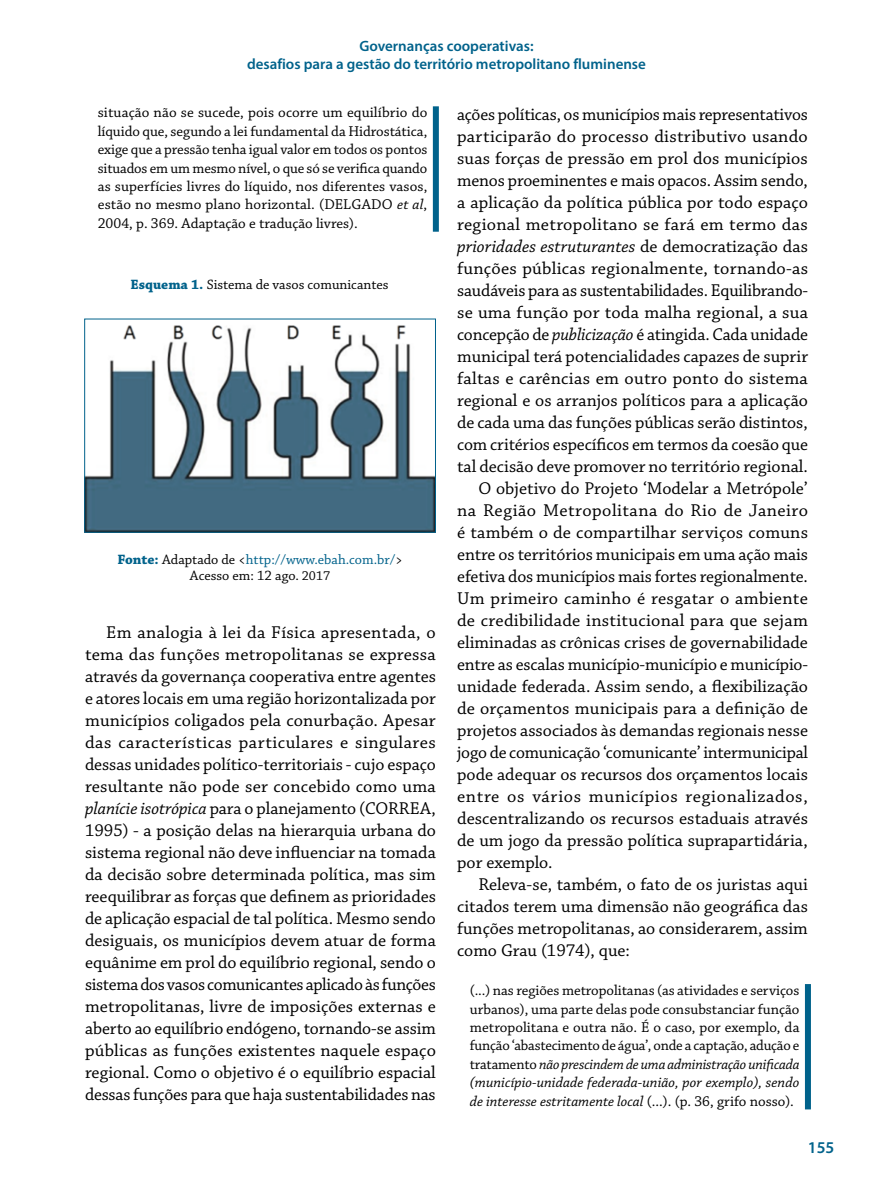
<style>
.page{position:relative;width:893px;height:1191px;background:#fff}
.page>*{position:absolute;margin:0;border:0;box-sizing:border-box;transform-origin:0 0}
.t1{font:18px/22px "Chaparral Pro";color:#000;text-align:justify}
.t2{font:italic 18px "Chaparral Pro";color:#000}
.t3{font:18px "Chaparral Pro";letter-spacing:.035em;color:#000}
.t4{font:18px "Chaparral Pro";letter-spacing:.025em;color:#000}
.t5{font:600 16.5px "Myriad Pro";color:#00628b}
.t6{font:15px/18.5px "Chaparral Pro";letter-spacing:-.005em;color:#000;text-align:justify}
.t7{font:600 15px/18px "Myriad Pro";color:#00628b;text-align:center}
.t8{font:14.25px/16.2px "Chaparral Pro";color:#000;text-align:center}
.s1{font-style:italic}
.s2{font-weight:700;color:#00628b}
.s3{color:#00628b}
.s4{font-size:13.5px}
.s5{font-style:normal}
</style>
<div class="page">
<div style="left:433px;top:106px;width:6px;height:126px;background:#00628b"></div>
<div style="left:805px;top:984px;width:6px;height:125px;background:#00628b"></div>
<img style="left:86px;top:325px;width:348px;height:205px">
<div style="left:84px;top:319px;width:352px;height:213px;border:1px solid #00628b"></div>
<p class="t7" style="left:247px;top:36px;width:400px">Governanças cooperativas:<br>desafios para a gestão do território metropolitano fluminense</p>
<p class="t6" style="left:98px;top:104px;width:331px">situação não se sucede, pois ocorre um equilíbrio do líquido que, segundo a lei fundamental da Hidrostática, exige que a pressão tenha igual valor em todos os pontos situados em um mesmo nível, o que só se verifica quando as superfícies livres do líquido, nos diferentes vasos, estão no mesmo plano horizontal. (DELGADO <span class="s1">et al</span>, 2004, p. 369. Adaptação e tradução livres).</p>
<p class="t8" style="left:131px;top:277px;width:259px"><span class="s2">Esquema 1.</span> Sistema de vasos comunicantes</p>
<p class="t8" style="left:117px;top:551px;width:287px"><span class="s2">Fonte:</span> Adaptado de &lt;<span class="s3">http://www.ebah.com.br/</span>&gt;<br>Acesso em: 12 ago. <span class="s4">2017</span></p>
<p class="t1" style="left:85px;top:622px;width:352px;text-indent:21px">Em analogia à lei da Física apresentada, o tema das funções metropolitanas se expressa através da governança cooperativa entre agentes e atores locais em uma região horizontalizada por municípios coligados pela conurbação. Apesar das características particulares e singulares dessas unidades político-territoriais - cujo espaço resultante não pode ser concebido como uma <span class="s1">planície isotrópica</span> para o planejamento (CORREA, 1995) - a posição delas na hierarquia urbana do sistema regional não deve influenciar na tomada da decisão sobre determinada política, mas sim reequilibrar as forças que definem as prioridades de aplicação espacial de tal política. Mesmo sendo desiguais, os municípios devem atuar de forma equânime em prol do equilíbrio regional, sendo o sistema dos vasos comunicantes aplicado às funções metropolitanas, livre de imposições externas e aberto ao equilíbrio endógeno, tornando-se assim públicas as funções existentes naquele espaço regional. Como o objetivo é o equilíbrio espacial dessas funções para que haja sustentabilidades nas</p>
<p class="t1" style="left:457px;top:104px;width:352px">ações políticas, os municípios mais representativos</p>
<p class="t1" style="left:457px;top:126px;width:352px">participarão do processo distributivo usando</p>
<p class="t1" style="left:457px;top:148px;width:352px">suas forças de pressão em prol dos municípios</p>
<p class="t1" style="left:457px;top:170px;width:352px">menos proeminentes e mais opacos. Assim sendo,</p>
<p class="t1" style="left:457px;top:192px;width:352px">a aplicação da política pública por todo espaço</p>
<p class="t1" style="left:457px;top:214px;width:352px">regional metropolitano se fará em termo das</p>
<p class="t2" style="left:457px;top:236px;width:352px">prioridades estruturantes <span class="s5">de democratização das</span></p>
<p class="t1" style="left:457px;top:258px;width:352px">funções públicas regionalmente, tornando-as</p>
<p class="t1" style="left:457px;top:280px;width:352px">saudáveis para as sustentabilidades. Equilibrando-</p>
<p class="t1" style="left:457px;top:302px;width:352px">se uma função por toda malha regional, a sua</p>
<p class="t1" style="left:457px;top:323px;width:352px">concepção de <span class="s1">publicização</span> é atingida. Cada unidade</p>
<p class="t1" style="left:457px;top:345px;width:352px">municipal terá potencialidades capazes de suprir</p>
<p class="t1" style="left:457px;top:367px;width:352px">faltas e carências em outro ponto do sistema</p>
<p class="t1" style="left:457px;top:389px;width:352px">regional e os arranjos políticos para a aplicação</p>
<p class="t1" style="left:457px;top:411px;width:352px">de cada uma das funções públicas serão distintos,</p>
<p class="t1" style="left:457px;top:433px;width:352px">com critérios específicos em termos da coesão que</p>
<p class="t1" style="left:457px;top:455px;width:352px">tal decisão deve promover no território regional.</p>
<p class="t1" style="left:478px;top:477px;width:331px">O objetivo do Projeto ‘Modelar a Metrópole’</p>
<p class="t4" style="left:457px;top:500px;width:352px">na Região Metropolitana do Rio de Janeiro</p>
<p class="t1" style="left:457px;top:521px;width:352px">é também o de compartilhar serviços comuns</p>
<p class="t1" style="left:457px;top:543px;width:352px">entre os territórios municipais em uma ação mais</p>
<p class="t1" style="left:457px;top:565px;width:352px">efetiva dos municípios mais fortes regionalmente.</p>
<p class="t1" style="left:457px;top:587px;width:352px">Um primeiro caminho é resgatar o ambiente</p>
<p class="t1" style="left:457px;top:609px;width:352px">de credibilidade institucional para que sejam</p>
<p class="t1" style="left:457px;top:631px;width:352px">eliminadas as crônicas crises de governabilidade</p>
<p class="t1" style="left:457px;top:653px;width:352px">entre as escalas município-município e município-</p>
<p class="t1" style="left:457px;top:675px;width:352px">unidade federada. Assim sendo, a flexibilização</p>
<p class="t1" style="left:457px;top:697px;width:352px">de orçamentos municipais para a definição de</p>
<p class="t1" style="left:457px;top:719px;width:352px">projetos associados às demandas regionais nesse</p>
<p class="t1" style="left:457px;top:741px;width:352px">jogo de comunicação ‘comunicante’ intermunicipal</p>
<p class="t1" style="left:457px;top:763px;width:352px">pode adequar os recursos dos orçamentos locais</p>
<p class="t3" style="left:457px;top:786px;width:352px">entre os vários municípios regionalizados,</p>
<p class="t1" style="left:457px;top:807px;width:352px">descentralizando os recursos estaduais através</p>
<p class="t1" style="left:457px;top:829px;width:352px">de um jogo da pressão política suprapartidária,</p>
<p class="t1" style="left:457px;top:851px;width:97px">por exemplo.</p>
<p class="t1" style="left:478px;top:873px;width:331px">Releva-se, também, o fato de os juristas aqui</p>
<p class="t1" style="left:457px;top:895px;width:352px">citados terem uma dimensão não geográfica das</p>
<p class="t1" style="left:457px;top:917px;width:352px">funções metropolitanas, ao considerarem, assim</p>
<p class="t1" style="left:457px;top:939px;width:174px">como Grau (1974), que:</p>
<p class="t6" style="left:470px;top:981px;width:331px">(...) nas regiões metropolitanas (as atividades e serviços urbanos), uma parte delas pode consubstanciar função metropolitana e outra não. É o caso, por exemplo, da função ‘abastecimento de água’, onde a captação, adução e tratamento <span class="s1">não prescindem de uma administração unificada (município-unidade federada-união, por exemplo), sendo de interesse estritamente local</span> (...). (p. 36, grifo nosso).</p>
<p class="t5" style="left:808px;top:1136px;width:28px">155</p>
</div>
